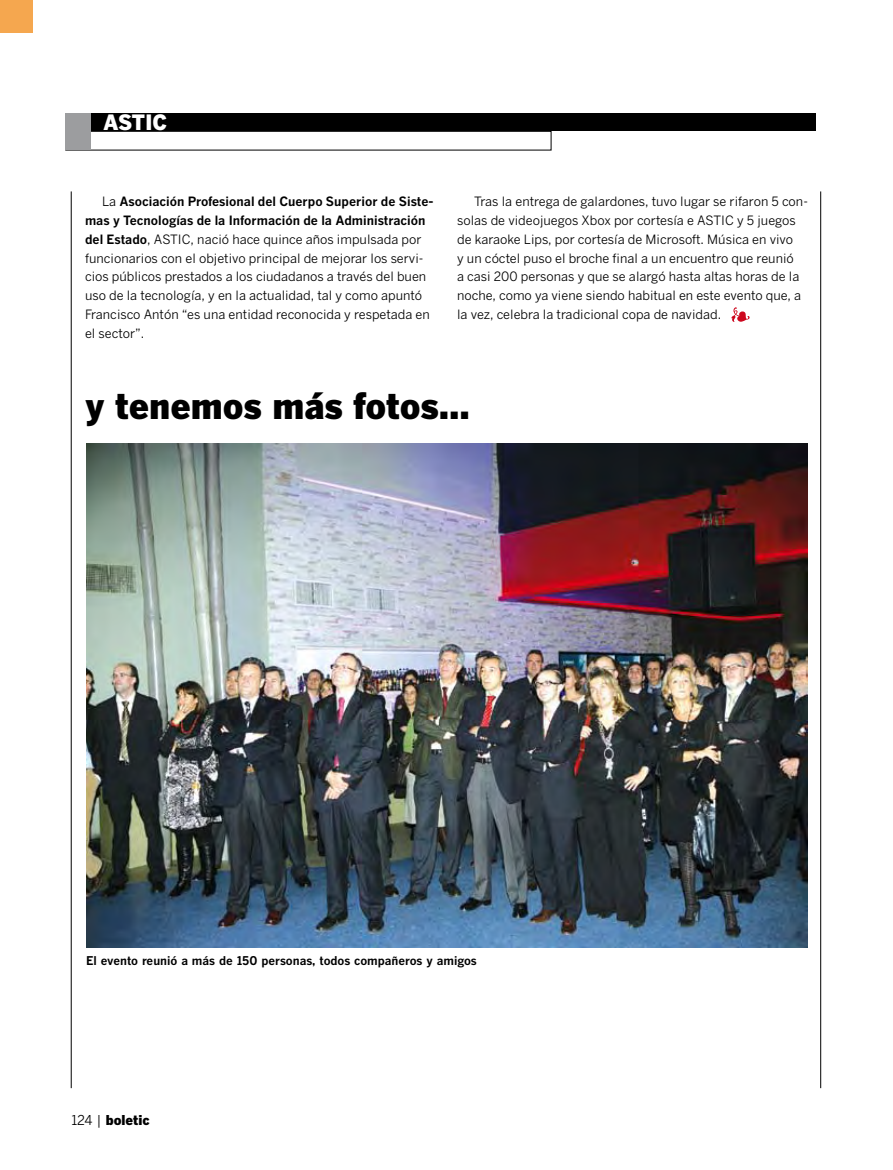
<style>
.page{position:relative;width:893px;height:1170px;background:#fff}
.page>*{position:absolute;margin:0;border:0;box-sizing:border-box;transform-origin:0 0}
.t1{font:900 36px "Benton Gothic";color:#000}
.t2{font:900 21px "Benton Gothic";color:#fff}
.t3{font:900 13.5px "Benton Gothic";color:#000}
.t4{font:12.75px/18.8px "Benton Gothic";color:#000}
.t5{font:700 12px "Benton Gothic";color:#000}
.s1{font-weight:700}
.s2{font-weight:400}
</style>
<div class="page">
<hr style="left:71px;top:191px;width:1px;height:896px;background:#000">
<hr style="left:820px;top:191px;width:1px;height:896px;background:#000">
<div style="left:66px;top:131px;width:485px;height:19px;border:1px solid #000"></div>
<div style="left:65px;top:113px;width:750px;height:18px;background:#000"></div>
<div style="left:65px;top:113px;width:26px;height:37px;background:#9c9d9f"></div>
<div style="left:0;top:0;width:33px;height:33px;background:#f5a74f"></div>
<svg style="left:731px;top:307px;width:19px;height:15px"></svg>
<img style="left:86px;top:443px;width:722px;height:504px">
<h2 class="t2" style="left:103px;top:109px;width:64px">ASTIC</h2>
<p class="t4" style="left:85px;top:192px;width:350px;text-indent:17px">La <span class="s1">Asociación Profesional del Cuerpo Superior de Siste&shy;mas y Tecnologías de la Información de la Administración del Estado</span>, ASTIC, nació hace quince años impulsada por funcionarios con el objetivo principal de mejorar los servi&shy;cios públicos prestados a los ciudadanos a través del buen uso de la tecnología, y en la actualidad, tal y como apuntó Francisco Antón “es una entidad reconocida y respetada en el sector”.</p>
<p class="t4" style="left:457px;top:192px;width:352px;text-indent:17px">Tras la entrega de galardones, tuvo lugar se rifaron 5 con&shy;solas de videojuegos Xbox por cortesía e ASTIC y 5 juegos de karaoke Lips, por cortesía de Microsoft. Música en vivo<br>y un cóctel puso el broche final a un encuentro que reunió<br>a casi 200 personas y que se alargó hasta altas horas de la noche, como ya viene siendo habitual en este evento que, a la vez, celebra la tradicional copa de navidad.</p>
<h1 class="t1" style="left:85px;top:383px;width:387px">y tenemos más fotos...</h1>
<p class="t5" style="left:86px;top:953px;width:392px">El evento reunió a más de 150 personas, todos compañeros y amigos</p>
<p class="t3" style="left:71px;top:1111px;width:80px"><span class="s2">124 |</span> boletic</p>
</div>
